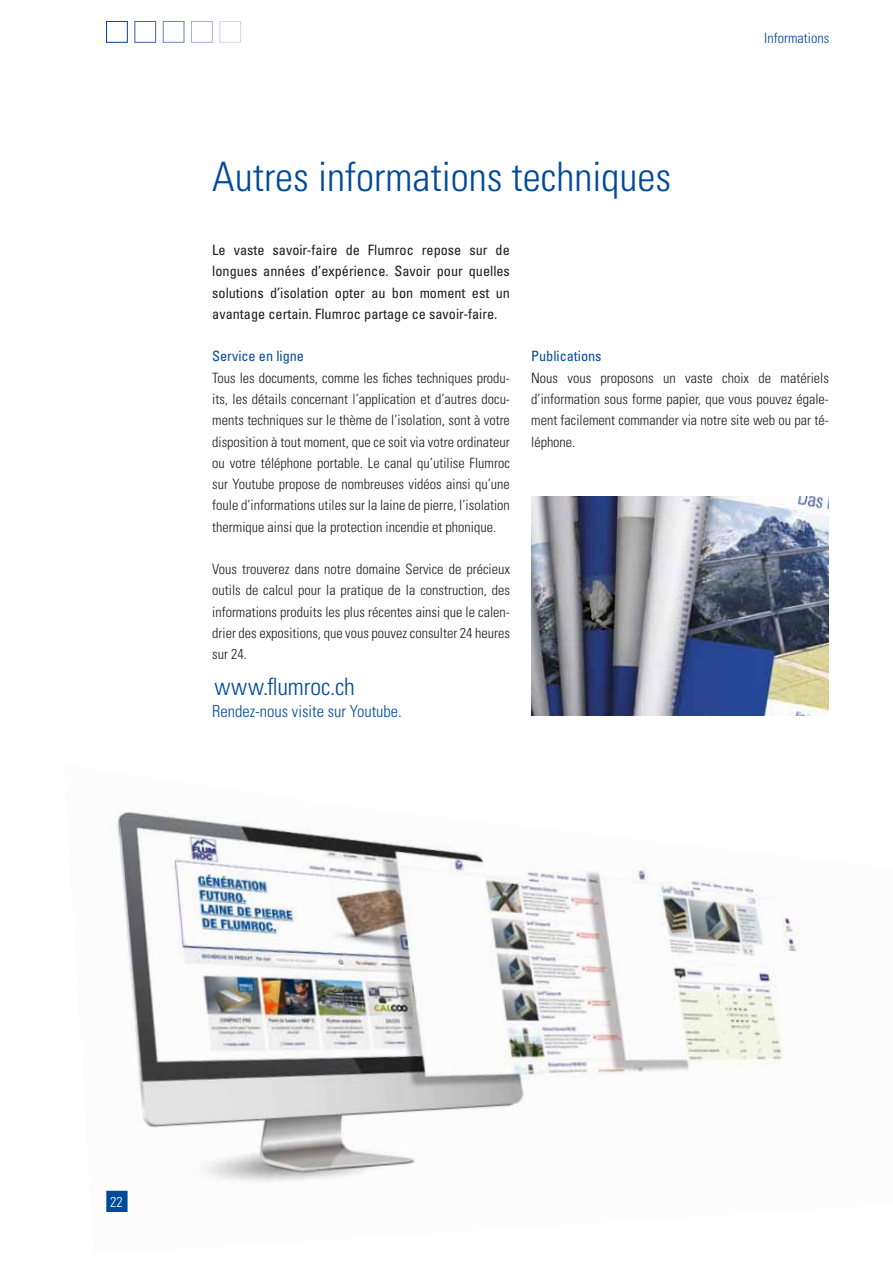
<style>
.page{position:relative;width:893px;height:1263px;background:#fff}
.page>*{position:absolute;margin:0;border:0;box-sizing:border-box;transform-origin:0 0}
.t1{font:300 condensed 40.5px "Univers";color:#004a9a}
.t2{font:300 condensed 24px "Univers";letter-spacing:.005em;color:#004a9a}
.t3{font:300 condensed 16.5px "Univers";color:#004a9a}
.t4{font:300 condensed 14.25px/21.3px "Univers";color:#1d1d1b;text-align:justify}
.t5{font:condensed 14.25px/21.3px "Univers";color:#1d1d1b;text-align:justify}
.t6{font:condensed 14.25px "Univers";color:#004a9a}
.t7{font:300 condensed 14.25px "Univers";color:#004a9a}
.t8{font:300 condensed 14.25px "Univers";color:#fff}
</style>
<div class="page">
<img style="left:531px;top:496px;width:298px;height:220px">
<div style="left:220px;top:21px;width:21px;height:22px;border:1px solid #d2d6ed"></div>
<div style="left:191px;top:21px;width:22px;height:22px;border:1px solid #a4aed8"></div>
<div style="left:163px;top:21px;width:21px;height:22px;border:1px solid #7588c2"></div>
<div style="left:135px;top:21px;width:21px;height:22px;border:1px solid #4366ad"></div>
<div style="left:106px;top:21px;width:22px;height:22px;border:1px solid #004a9a"></div>
<img style="left:106px;top:811px;width:694px;height:380px">
<div style="left:107px;top:1191px;width:20px;height:20px;background:#004a9a"></div>
<div style="left:106px;top:1191px;width:22px;height:21px;border:2px solid #004a9a"></div>
<h1 class="t1" style="left:212px;top:162px;width:460px">Autres informations techniques</h1>
<p class="t5" style="left:212px;top:241px;width:299px">Le vaste savoir-faire de Flumroc repose sur de longues années d’expérience. Savoir pour quelles solutions d’isolation opter au bon moment est un avantage certain. Flumroc partage ce savoir-faire.</p>
<p class="t7" style="left:764px;top:32px;width:66px">Informations</p>
<p class="t6" style="left:212px;top:351px;width:93px">Service en ligne</p>
<p class="t4" style="left:212px;top:368px;width:299px">Tous les documents, comme les fiches techniques produ&shy;its, les détails concernant l’application et d’autres docu&shy;ments techniques sur le thème de l’isolation, sont à votre disposition à tout moment, que ce soit via votre ordinateur ou votre téléphone portable. Le canal qu’utilise Flumroc sur Youtube propose de nombreuses vidéos ainsi qu’une foule d’informations utiles sur la laine de pierre, l’isolation thermique ainsi que la protection incendie et phonique.</p>
<p class="t4" style="left:212px;top:560px;width:299px">Vous trouverez dans notre domaine Service de précieux outils de calcul pour la pratique de la construction, des informations produits les plus récentes ainsi que le calen&shy;drier des expositions, que vous pouvez consulter 24 heures sur 24.</p>
<h2 class="t2" style="left:214px;top:678px;width:142px">www.flumroc.ch</h2>
<p class="t3" style="left:212px;top:705px;width:191px">Rendez-nous visite sur Youtube.</p>
<p class="t6" style="left:531px;top:351px;width:72px">Publications</p>
<p class="t4" style="left:531px;top:368px;width:299px">Nous vous proposons un vaste choix de matériels d’information sous forme papier, que vous pouvez égale&shy;ment facilement commander via notre site web ou par té&shy;léphone.</p>
<p class="t8" style="left:110px;top:1196px;width:14px">22</p>
</div>
